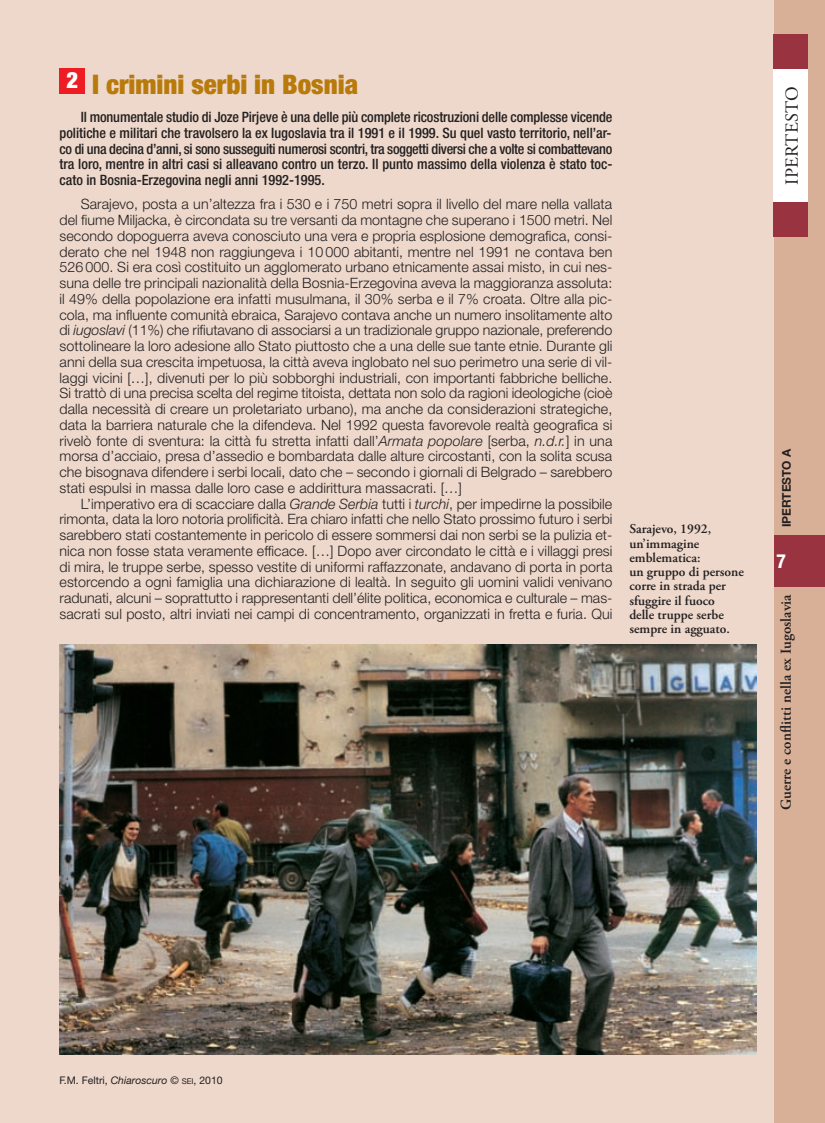
<style>
.page{position:relative;width:825px;height:1123px;background:#fff}
.page>*{position:absolute;margin:0;border:0;box-sizing:border-box;transform-origin:0 0}
.t1{font:900 condensed 27px "Helvetica Neue";color:#b87b0b}
.t2{font:900 condensed 22.5px "Helvetica Neue";color:#fff}
.t3{font:700 condensed 19.5px "Helvetica Neue";color:#fff}
.t4{font:18.45px "Adobe Garamond Pro";letter-spacing:.015em;color:#231f20}
.t5{font:600 15px "Adobe Garamond Pro";letter-spacing:.005em;color:#231f20}
.t6{font:300 14.25px/15.8px "Helvetica Neue";letter-spacing:.005em;color:#231f20;text-align:justify}
.t7{font:500 condensed 14.25px/15.8px "Helvetica Neue";color:#231f20;text-align:justify}
.t8{font:600 13.5px/14.2px "Adobe Garamond Pro";color:#231f20}
.t9{font:700 12px "Helvetica Neue";color:#231f20}
.t10{font:10.5px "Helvetica Neue";color:#231f20}
.s1{font-style:italic}
.s2{font-size:7.8px}
</style>
<div class="page">
<div style="left:0;top:0;width:774px;height:1123px;background:#edd8cb"></div>
<div style="left:774px;top:0;width:51px;height:1123px;background:#d7b097"></div>
<div style="left:774px;top:68px;width:34px;height:134px;background:#fff"></div>
<div style="left:774px;top:34px;width:34px;height:34px;background:#98333f"></div>
<div style="left:774px;top:202px;width:34px;height:34px;background:#98333f"></div>
<div style="left:60px;top:68px;width:25px;height:26px;background:#ee1d23"></div>
<div style="left:774px;top:536px;width:51px;height:51px;background:#98333f"></div>
<img style="left:60px;top:644px;width:697px;height:410px">
<h2 class="t2" style="left:66px;top:72px;width:13px">2</h2>
<h1 class="t1" style="left:92px;top:74px;width:268px">I crimini serbi in Bosnia</h1>
<p class="t7" style="left:60px;top:110px;width:554px;text-indent:21px">Il monumentale studio di Joze Pirjeve è una delle più complete ricostruzioni delle complesse vicende politiche e militari che travolsero la ex Iugoslavia tra il 1991 e il 1999. Su quel vasto territorio, nell’ar&shy;co di una decina d’anni, si sono susseguiti numerosi scontri, tra soggetti diversi che a volte si combattevano tra loro, mentre in altri casi si alleavano contro un terzo. Il punto massimo della violenza è stato toc&shy;cato in Bosnia-Erzegovina negli anni 1992-1995.</p>
<p class="t6" style="left:60px;top:198px;width:554px;text-indent:21px">Sarajevo, posta a un’altezza fra i 530 e i 750 metri sopra il livello del mare nella vallata del fiume Miljacka, è circondata su tre versanti da montagne che superano i 1500 metri. Nel secondo dopoguerra aveva conosciuto una vera e propria esplosione demografica, consi&shy;derato che nel 1948 non raggiungeva i 10 000 abitanti, mentre nel 1991 ne contava ben 526 000. Si era così costituito un agglomerato urbano etnicamente assai misto, in cui nes&shy;suna delle tre principali nazionalità della Bosnia-Erzegovina aveva la maggioranza assoluta: il 49% della popolazione era infatti musulmana, il 30% serba e il 7% croata. Oltre alla pic&shy;cola, ma influente comunità ebraica, Sarajevo contava anche un numero insolitamente alto di <span class="s1">iugoslavi</span> (11%) che rifiutavano di associarsi a un tradizionale gruppo nazionale, preferendo sottolineare la loro adesione allo Stato piuttosto che a una delle sue tante etnie. Durante gli anni della sua crescita impetuosa, la città aveva inglobato nel suo perimetro una serie di vil&shy;laggi vicini […], divenuti per lo più sobborghi industriali, con importanti fabbriche belliche.<br>Si trattò di una precisa scelta del regime titoista, dettata non solo da ragioni ideologiche (cioè dalla necessità di creare un proletariato urbano), ma anche da considerazioni strategiche, data la barriera naturale che la difendeva. Nel 1992 questa favorevole realtà geografica si rivelò fonte di sventura: la città fu stretta infatti dall’<span class="s1">Armata popolare</span> [serba, <span class="s1">n.d.r.</span>] in una morsa d’acciaio, presa d’assedio e bombardata dalle alture circostanti, con la solita scusa che bisognava difendere i serbi locali, dato che – secondo i giornali di Belgrado – sarebbero stati espulsi in massa dalle loro case e addirittura massacrati. […]</p>
<p class="t6" style="left:60px;top:497px;width:554px;text-indent:21px">L’imperativo era di scacciare dalla <span class="s1">Grande Serbia</span> tutti i <span class="s1">turchi</span>, per impedirne la possibile rimonta, data la loro notoria prolificità. Era chiaro infatti che nello Stato prossimo futuro i serbi sarebbero stati costantemente in pericolo di essere sommersi dai non serbi se la pulizia et&shy;nica non fosse stata veramente efficace. […] Dopo aver circondato le città e i villaggi presi di mira, le truppe serbe, spesso vestite di uniformi raffazzonate, andavano di porta in porta estorcendo a ogni famiglia una dichiarazione di lealtà. In seguito gli uomini validi venivano radunati, alcuni – soprattutto i rappresentanti dell’élite politica, economica e culturale – mas&shy;sacrati sul posto, altri inviati nei campi di concentramento, organizzati in fretta e furia. Qui</p>
<p class="t8" style="left:629px;top:523px;width:116px">Sarajevo, 1992, un’immagine emblematica:<br>un gruppo di persone corre in strada per sfuggire il fuoco<br>delle truppe serbe sempre in agguato.</p>
<p class="t4" style="left:785px;top:184px;width:99px;rotate:-90deg">IPErTEsTo</p>
<p class="t9" style="left:782px;top:527px;width:80px;rotate:-90deg">IPERTESTO A</p>
<h3 class="t3" style="left:776px;top:554px;width:11px">7</h3>
<p class="t5" style="left:780px;top:810px;width:218px;rotate:-90deg">Guerre e conflitti nella ex Iugoslavia</p>
<p class="t10" style="left:60px;top:1076px;width:165px">F.M. Feltri, <span class="s1">Chiaroscuro</span> © <span class="s2">SEI</span>, 2010</p>
</div>
